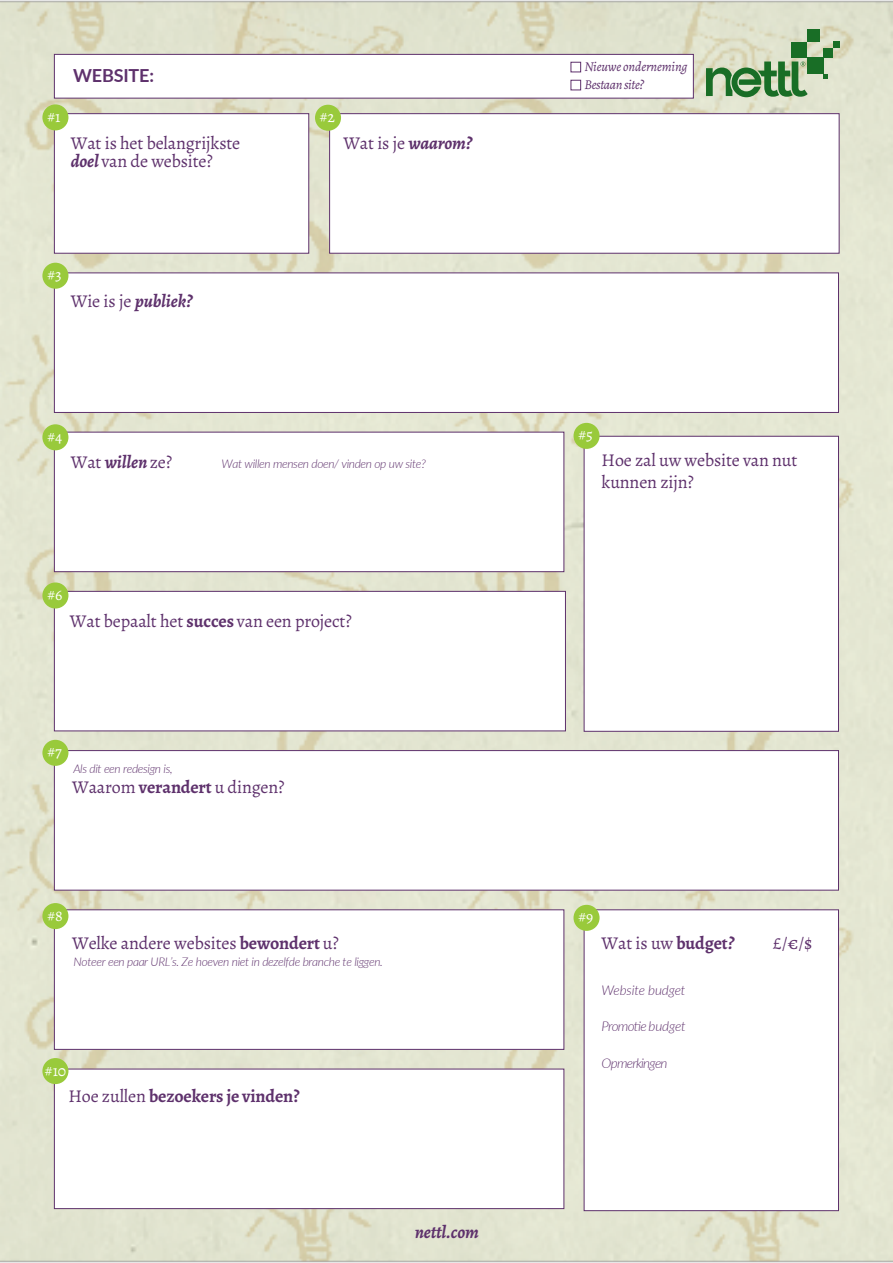
<style>
.page{position:relative;width:893px;height:1263px;background:#fff}
.page>*{position:absolute;margin:0;border:0;box-sizing:border-box;transform-origin:0 0}
.t1{font:18px/18px "Alegreya";letter-spacing:-.01em;color:#5e316c}
.t2{font:700 18px "Alegreya";letter-spacing:-.01em;color:#5e316c}
.t3{font:italic 700 18px "Alegreya";letter-spacing:-.01em;color:#5e316c}
.t4{font:700 18px "Lato";letter-spacing:-.01em;color:#5e316c}
.t5{font:15.75px "Alegreya";color:#fff}
.t6{font:italic 13.5px/18px "Alegreya";letter-spacing:-.01em;color:#5e316c}
.t7{font:italic 300 13.5px "Lato";letter-spacing:-.055em;color:#5e316c}
.t8{font:italic 300 13.5px "Lato";letter-spacing:-.01em;color:#5e316c}
.t9{font:italic 300 12px "Lato";letter-spacing:-.03em;color:#5e316c}
.s1{font-weight:700;font-style:italic}
.s2{font-weight:400;font-style:normal}
.s3{font-weight:700}
.s4{font-weight:400}
</style>
<div class="page">
<img style="left:0;top:0;width:893px;height:1263px">
<div style="left:54px;top:113px;width:255px;height:141px;background:#fff;border:1px solid #5e316c"></div>
<div style="left:329px;top:113px;width:510px;height:141px;background:#fff;border:1px solid #5e316c"></div>
<div style="left:54px;top:54px;width:640px;height:45px;background:#fff;border:1px solid #5e316c"></div>
<div style="left:54px;top:432px;width:510px;height:140px;background:#fff;border:1px solid #5e316c"></div>
<div style="left:54px;top:272px;width:785px;height:141px;background:#fff;border:1px solid #5e316c"></div>
<div style="left:54px;top:591px;width:512px;height:140px;background:#fff;border:1px solid #5e316c"></div>
<div style="left:54px;top:750px;width:785px;height:140px;background:#fff;border:1px solid #5e316c"></div>
<div style="left:54px;top:909px;width:510px;height:141px;background:#fff;border:1px solid #5e316c"></div>
<div style="left:54px;top:1069px;width:510px;height:140px;background:#fff;border:1px solid #5e316c"></div>
<div style="left:584px;top:909px;width:255px;height:302px;background:#fff;border:1px solid #5e316c"></div>
<div style="left:573px;top:905px;width:27px;height:26px;background:#99ca3b;border-radius:50%"></div>
<div style="left:42px;top:1058px;width:26px;height:26px;background:#99ca3b;border-radius:50%"></div>
<div style="left:42px;top:903px;width:26px;height:26px;background:#99ca3b;border-radius:50%"></div>
<div style="left:42px;top:740px;width:26px;height:26px;background:#99ca3b;border-radius:50%"></div>
<div style="left:42px;top:582px;width:26px;height:26px;background:#99ca3b;border-radius:50%"></div>
<div style="left:42px;top:424px;width:26px;height:26px;background:#99ca3b;border-radius:50%"></div>
<div style="left:42px;top:263px;width:26px;height:26px;background:#99ca3b;border-radius:50%"></div>
<div style="left:315px;top:105px;width:26px;height:26px;background:#99ca3b;border-radius:50%"></div>
<div style="left:42px;top:104px;width:26px;height:26px;background:#99ca3b;border-radius:50%"></div>
<div style="left:584px;top:436px;width:255px;height:296px;background:#fff;border:1px solid #5e316c"></div>
<div style="left:573px;top:423px;width:27px;height:26px;background:#99ca3b;border-radius:50%"></div>
<div style="left:833px;top:41px;width:7px;height:7px;background:#196e26"></div>
<div style="left:807px;top:29px;width:13px;height:13px;background:#196e26"></div>
<svg style="left:823px;top:74px;width:5px;height:4px"></svg>
<div style="left:807px;top:57px;width:16px;height:17px;background:#196e26"></div>
<div style="left:823px;top:48px;width:10px;height:9px;background:#196e26"></div>
<div style="left:792px;top:42px;width:15px;height:15px;background:#196e26"></div>
<svg style="left:706px;top:62px;width:102px;height:35px;background:#79a575"></svg>
<div style="left:571px;top:62px;width:10px;height:10px;border:1px solid #5e316c"></div>
<div style="left:571px;top:80px;width:10px;height:10px;border:1px solid #5e316c"></div>
<p class="t4" style="left:73px;top:62px;width:82px">WEBSITE:</p>
<p class="t5" style="left:47px;top:107px;width:15px">#1</p>
<p class="t5" style="left:320px;top:107px;width:17px">#2</p>
<p class="t1" style="left:71px;top:134px;width:171px">Wat is het belangrijkste <span class="s1">doel</span> van de website?</p>
<p class="t1" style="left:343px;top:134px;width:130px">Wat is je <span class="s1">waarom?</span></p>
<p class="t5" style="left:47px;top:265px;width:16px">#3</p>
<p class="t3" style="left:71px;top:288px;width:123px"><span class="s2">Wie is je</span> publiek?</p>
<p class="t5" style="left:47px;top:427px;width:16px">#4</p>
<p class="t1" style="left:71px;top:453px;width:103px">Wat <span class="s1">willen</span> ze?</p>
<p class="t9" style="left:222px;top:456px;width:206px">Wat willen mensen doen/ vinden op uw site?</p>
<p class="t5" style="left:47px;top:585px;width:16px">#6</p>
<p class="t1" style="left:70px;top:612px;width:283px">Wat bepaalt het <span class="s3">succes</span> van een project?</p>
<p class="t5" style="left:47px;top:742px;width:16px">#7</p>
<p class="t9" style="left:73px;top:761px;width:101px">Als dit een redesign is,</p>
<p class="t1" style="left:72px;top:777px;width:214px">Waarom <span class="s3">verandert</span> u dingen?</p>
<p class="t5" style="left:47px;top:905px;width:17px">#8</p>
<p class="t1" style="left:72px;top:933px;width:268px">Welke andere websites <span class="s3">bewondert</span> u?</p>
<p class="t9" style="left:74px;top:953px;width:311px">Noteer een paar URL’s. Ze hoeven niet in dezelfde branche te liggen.</p>
<p class="t5" style="left:45px;top:1060px;width:23px">#10</p>
<p class="t2" style="left:68px;top:1084px;width:233px"><span class="s4">Hoe zullen</span> bezoekers je vinden?</p>
<p class="t3" style="left:415px;top:1219px;width:66px">nettl.com</p>
<p class="t6" style="left:584px;top:57px;width:105px">Nieuwe onderneming<br>Bestaan site?</p>
<p class="t5" style="left:578px;top:425px;width:16px">#5</p>
<p class="t1" style="left:602px;top:449px;width:197px;line-height:21.6px">Hoe zal uw website van nut kunnen zijn?</p>
<p class="t5" style="left:578px;top:907px;width:16px">#9</p>
<p class="t1" style="left:602px;top:934px;width:134px">Wat is uw <span class="s3">budget</span><span class="s1">?</span></p>
<p class="t8" style="left:602px;top:980px;width:85px">Website budget</p>
<p class="t7" style="left:602px;top:1017px;width:86px">Promotie budget</p>
<p class="t7" style="left:602px;top:1054px;width:67px">Opmerkingen</p>
<p class="t1" style="left:772px;top:934px;width:42px">£/€/$</p>
</div>
